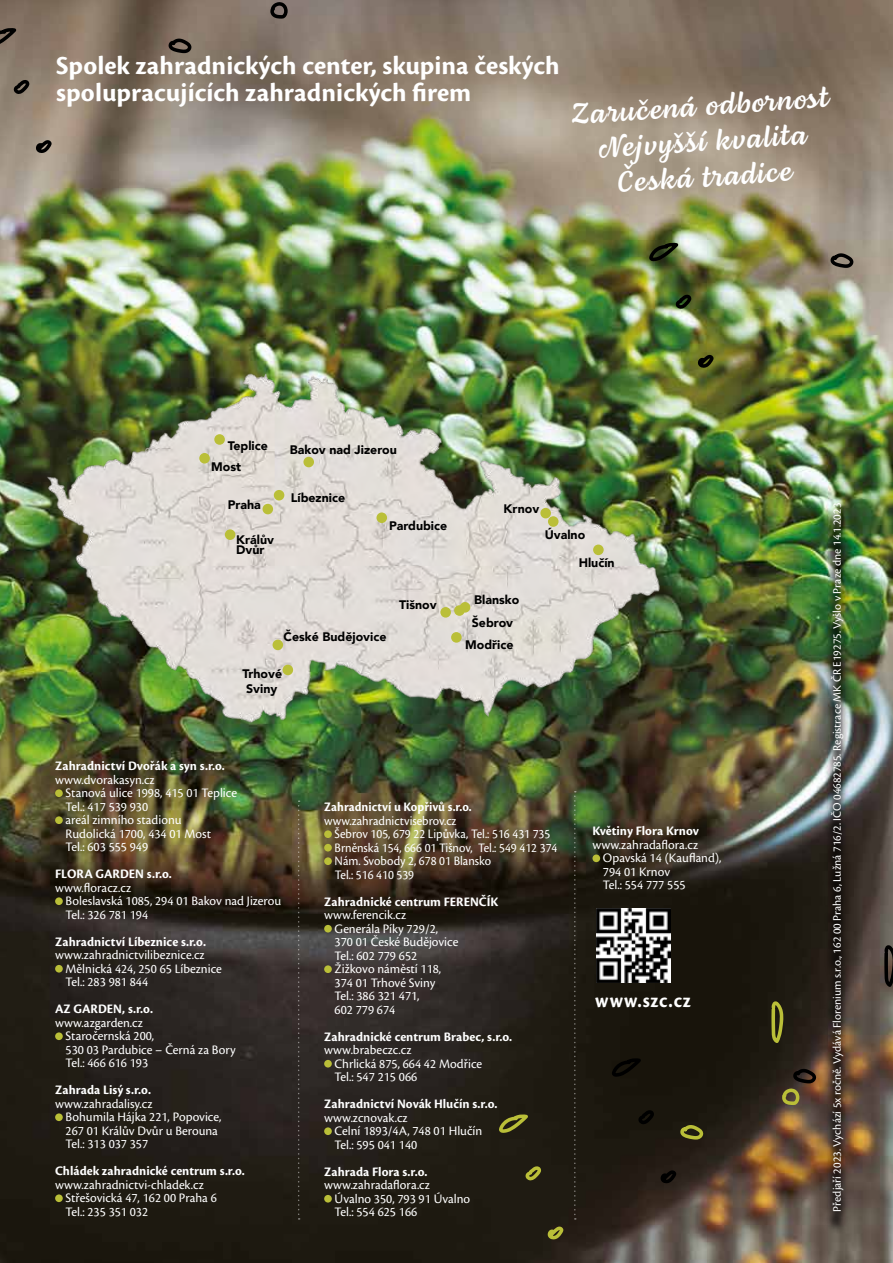
<style>
.page{position:relative;width:893px;height:1263px;background:#fff}
.page>*{position:absolute;margin:0;border:0;box-sizing:border-box;transform-origin:0 0}
.t1{font:29.7px/35.5px "Lemongrass Script";color:#fff;text-align:center}
.t2{font:700 27px/27px "Cronos Pro";color:#fff}
.t3{font:700 21px "Cronos Pro";letter-spacing:.05em;color:#fff;scale:.92 1}
.t4{font:13.5px/13.5px "Cronos Pro";color:#fff}
.t5{font:700 13.5px "Cronos Pro";letter-spacing:.005em;color:#fff}
.t6{font:13.5px/13.5px "Cronos Pro";color:#fff;scale:.94 1}
.t7{font:700 13.5px "Cronos Pro";letter-spacing:.005em;color:#fff;scale:.94 1}
.t8{font:900 12.3px/10.6px "Avenir";color:#000}
.t9{font:12px "Cronos Pro";color:#fff}
</style>
<div class="page">
<img style="left:0;top:0;width:893px;height:1263px">
<div style="left:822px;top:509px;width:30px;height:725px;background:#000;opacity:.75"></div>
<img style="left:596px;top:909px;width:74px;height:74px">
<div style="left:55px;top:816px;width:8px;height:8px;background:#babf38;border-radius:50%"></div>
<div style="left:55px;top:897px;width:8px;height:8px;background:#babf38;border-radius:50%"></div>
<div style="left:55px;top:965px;width:8px;height:7px;background:#babf38;border-radius:50%"></div>
<div style="left:55px;top:1032px;width:8px;height:8px;background:#babf38;border-radius:50%"></div>
<div style="left:55px;top:1113px;width:8px;height:8px;background:#babf38;border-radius:50%"></div>
<div style="left:55px;top:1194px;width:8px;height:8px;background:#babf38;border-radius:50%"></div>
<div style="left:324px;top:830px;width:8px;height:8px;background:#babf38;border-radius:50%"></div>
<div style="left:324px;top:844px;width:8px;height:7px;background:#babf38;border-radius:50%"></div>
<div style="left:324px;top:857px;width:8px;height:8px;background:#babf38;border-radius:50%"></div>
<div style="left:324px;top:925px;width:8px;height:7px;background:#babf38;border-radius:50%"></div>
<div style="left:324px;top:965px;width:8px;height:8px;background:#babf38;border-radius:50%"></div>
<div style="left:324px;top:1060px;width:8px;height:7px;background:#babf38;border-radius:50%"></div>
<div style="left:324px;top:1127px;width:8px;height:8px;background:#babf38;border-radius:50%"></div>
<div style="left:324px;top:1195px;width:8px;height:7px;background:#babf38;border-radius:50%"></div>
<div style="left:592px;top:854px;width:8px;height:8px;background:#babf38;border-radius:50%"></div>
<img style="left:0;top:289px;width:719px;height:517px">
<div style="left:199px;top:453px;width:11px;height:10px;background:#babf38;border-radius:50%"></div>
<div style="left:214px;top:434px;width:11px;height:11px;background:#babf38;border-radius:50%"></div>
<div style="left:274px;top:490px;width:10px;height:10px;background:#babf38;border-radius:50%"></div>
<div style="left:263px;top:504px;width:10px;height:10px;background:#babf38;border-radius:50%"></div>
<div style="left:303px;top:457px;width:11px;height:10px;background:#babf38;border-radius:50%"></div>
<div style="left:376px;top:512px;width:11px;height:11px;background:#babf38;border-radius:50%"></div>
<div style="left:225px;top:529px;width:10px;height:11px;background:#babf38;border-radius:50%"></div>
<div style="left:273px;top:640px;width:10px;height:10px;background:#babf38;border-radius:50%"></div>
<div style="left:283px;top:665px;width:10px;height:10px;background:#babf38;border-radius:50%"></div>
<div style="left:460px;top:602px;width:10px;height:11px;background:#babf38;border-radius:50%"></div>
<div style="left:440px;top:607px;width:11px;height:11px;background:#babf38;border-radius:50%"></div>
<div style="left:451px;top:632px;width:11px;height:11px;background:#babf38;border-radius:50%"></div>
<div style="left:454px;top:605px;width:11px;height:11px;background:#babf38;border-radius:50%"></div>
<div style="left:548px;top:516px;width:10px;height:11px;background:#babf38;border-radius:50%"></div>
<div style="left:593px;top:545px;width:11px;height:10px;background:#babf38;border-radius:50%"></div>
<div style="left:540px;top:508px;width:11px;height:10px;background:#babf38;border-radius:50%"></div>
<svg style="left:298px;top:800px;width:2px;height:420px"></svg>
<svg style="left:574px;top:791px;width:2px;height:429px"></svg>
<svg style="left:499px;top:1114px;width:29px;height:19px"></svg>
<svg style="left:680px;top:1125px;width:23px;height:14px"></svg>
<svg style="left:548px;top:1226px;width:16px;height:13px"></svg>
<svg style="left:771px;top:1001px;width:12px;height:42px"></svg>
<svg style="left:525px;top:1166px;width:16px;height:14px"></svg>
<svg style="left:0;top:28px;width:16px;height:18px"></svg>
<svg style="left:169px;top:39px;width:23px;height:14px"></svg>
<svg style="left:270px;top:2px;width:18px;height:17px"></svg>
<svg style="left:36px;top:140px;width:16px;height:13px"></svg>
<svg style="left:14px;top:80px;width:15px;height:14px"></svg>
<svg style="left:649px;top:243px;width:29px;height:18px"></svg>
<svg style="left:830px;top:253px;width:23px;height:15px"></svg>
<svg style="left:698px;top:355px;width:16px;height:13px"></svg>
<svg style="left:676px;top:295px;width:15px;height:14px"></svg>
<svg style="left:612px;top:1058px;width:29px;height:19px"></svg>
<svg style="left:782px;top:1069px;width:34px;height:36px"></svg>
<svg style="left:661px;top:1170px;width:16px;height:13px"></svg>
<svg style="left:884px;top:945px;width:9px;height:42px"></svg>
<svg style="left:638px;top:1110px;width:16px;height:14px"></svg>
<h2 class="t2" style="left:56px;top:53px;width:505px">Spolek zahradnických center, skupina českých spolupracujících zahradnických firem</h2>
<h1 class="t1" style="left:569px;top:96px;width:259px;rotate:-4deg">Zaručená odbor nos t<br>Nejvyšší kvalita<br>Česká tr adice</h1>
<p class="t8" style="left:228px;top:440px;width:42px">Teplice</p>
<p class="t8" style="left:211px;top:461px;width:31px">Most</p>
<p class="t8" style="left:290px;top:444px;width:108px">Bakov nad Jizerou</p>
<p class="t8" style="left:228px;top:499px;width:35px">Praha</p>
<p class="t8" style="left:236px;top:534px;width:39px">Králův<br>Dvůr</p>
<p class="t8" style="left:291px;top:492px;width:56px">Líbeznice</p>
<p class="t8" style="left:389px;top:520px;width:60px">Pardubice</p>
<p class="t8" style="left:284px;top:631px;width:104px">České Budějovice</p>
<p class="t8" style="left:399px;top:599px;width:39px">Tišnov</p>
<p class="t8" style="left:242px;top:666px;width:41px;line-height:14.9px">Trhové<br>Sviny</p>
<p class="t8" style="left:504px;top:503px;width:37px">Krnov</p>
<p class="t8" style="left:545px;top:529px;width:42px">Úvalno</p>
<p class="t8" style="left:474px;top:594px;width:47px">Blansko</p>
<p class="t8" style="left:472px;top:617px;width:43px">Šebrov</p>
<p class="t8" style="left:465px;top:639px;width:50px">Modřice</p>
<p class="t8" style="left:579px;top:557px;width:37px">Hlučín</p>
<p class="t5" style="left:55px;top:758px;width:171px">Zahradnictví Dvořák a syn s.r.o.</p>
<p class="t4" style="left:66px;top:773px;width:173px;text-indent:-10px">www.dvorakasyn.cz<br>Stanová ulice 1998, 415 01 Teplice<br>Tel.: 417 539 930<br>areál zimního stadionu<br>Rudolická 1700, 434 01 Most<br>Tel.: 603 555 949</p>
<p class="t5" style="left:55px;top:866px;width:118px">FLORA GARDEN s.r.o.</p>
<p class="t4" style="left:66px;top:881px;width:217px;text-indent:-10px">www.floracz.cz<br>Boleslavská 1085, 294 01 Bakov nad Jizerou<br>Tel.: 326 781 194</p>
<p class="t5" style="left:55px;top:933px;width:152px">Zahradnictví Líbeznice s.r.o.</p>
<p class="t4" style="left:66px;top:948px;width:158px;text-indent:-10px">www.zahradnictvilibeznice.cz<br>Mělnická 424, 250 65 Líbeznice<br>Tel.: 283 981 844</p>
<p class="t5" style="left:55px;top:1001px;width:99px">AZ GARDEN, s.r.o.</p>
<p class="t4" style="left:66px;top:1016px;width:172px;text-indent:-10px">www.azgarden.cz<br>Staročernská 200,<br>530 03 Pardubice – Černá za Bory<br>Tel.: 466 616 193</p>
<p class="t5" style="left:55px;top:1082px;width:97px">Zahrada Lisý s.r.o.</p>
<p class="t4" style="left:66px;top:1097px;width:157px;text-indent:-10px">www.zahradalisy.cz<br>Bohumila Hájka 221, Popovice,<br>267 01 Králův Dvůr u Berouna<br>Tel.: 313 037 357</p>
<p class="t5" style="left:55px;top:1163px;width:191px">Chládek zahradnické centrum s.r.o.</p>
<p class="t4" style="left:66px;top:1178px;width:153px;text-indent:-10px">www.zahradnictvi-chladek.cz<br>Střešovická 47, 162 00 Praha 6<br>Tel.: 235 351 032</p>
<p class="t7" style="left:324px;top:799px;width:159px">Zahradnictví u Kopřivů s.r.o.</p>
<p class="t6" style="left:335px;top:814px;width:239px;text-indent:-10px">www.zahradnictvisebrov.cz<br>Šebrov 105, 679 22 Lipůvka, Tel.: 516 431 735<br>Brněnská 154, 666 01 Tišnov, Tel.: 549 412 374<br>Nám. Svobody 2, 678 01 Blansko<br>Tel.: 516 410 539</p>
<p class="t5" style="left:324px;top:893px;width:176px">Zahradnické centrum FERENČÍK</p>
<p class="t4" style="left:335px;top:908px;width:125px;text-indent:-10px">www.ferencik.cz<br>Generála Píky 729/2,<br>370 01 České Budějovice<br>Tel.: 602 779 652<br>Žižkovo náměstí 118,<br>374 01 Trhové Sviny<br>Tel.: 386 321 471,<br>602 779 674</p>
<p class="t5" style="left:324px;top:1028px;width:190px">Zahradnické centrum Brabec, s.r.o.</p>
<p class="t4" style="left:335px;top:1043px;width:149px;text-indent:-10px">www.brabeczc.cz<br>Chrlická 875, 664 42 Modřice<br>Tel.: 547 215 066</p>
<p class="t5" style="left:324px;top:1096px;width:175px">Zahradnictví Novák Hlučín s.r.o.</p>
<p class="t4" style="left:335px;top:1111px;width:149px;text-indent:-10px">www.zcnovak.cz<br>Celní 1893/4A, 748 01 Hlučín<br>Tel.: 595 041 140</p>
<p class="t5" style="left:324px;top:1163px;width:105px">Zahrada Flora s.r.o.</p>
<p class="t4" style="left:335px;top:1178px;width:137px;text-indent:-10px">www.zahradaflora.cz<br>Úvalno 350, 793 91 Úvalno<br>Tel.: 554 625 166</p>
<p class="t5" style="left:592px;top:823px;width:108px">Květiny Flora Krnov</p>
<p class="t4" style="left:603px;top:838px;width:120px;text-indent:-10px">www.zahradaflora.cz<br>Opavská 14 (Kaufland),<br>794 01 Krnov<br>Tel.: 554 777 555</p>
<h3 class="t3" style="left:595px;top:989px;width:105px">www.szc.cz</h3>
<p class="t9" style="left:830px;top:1211px;width:710px;rotate:-90deg">Předjaří 2023. Vychází 5x ročně. Vydává Florenium s.r.o., 162 00 Praha 6, Lužná 716/2. IČO 04682785. Registrace MK ČR E19275. Vyšlo v Praze dne 14.1.2023</p>
</div>
